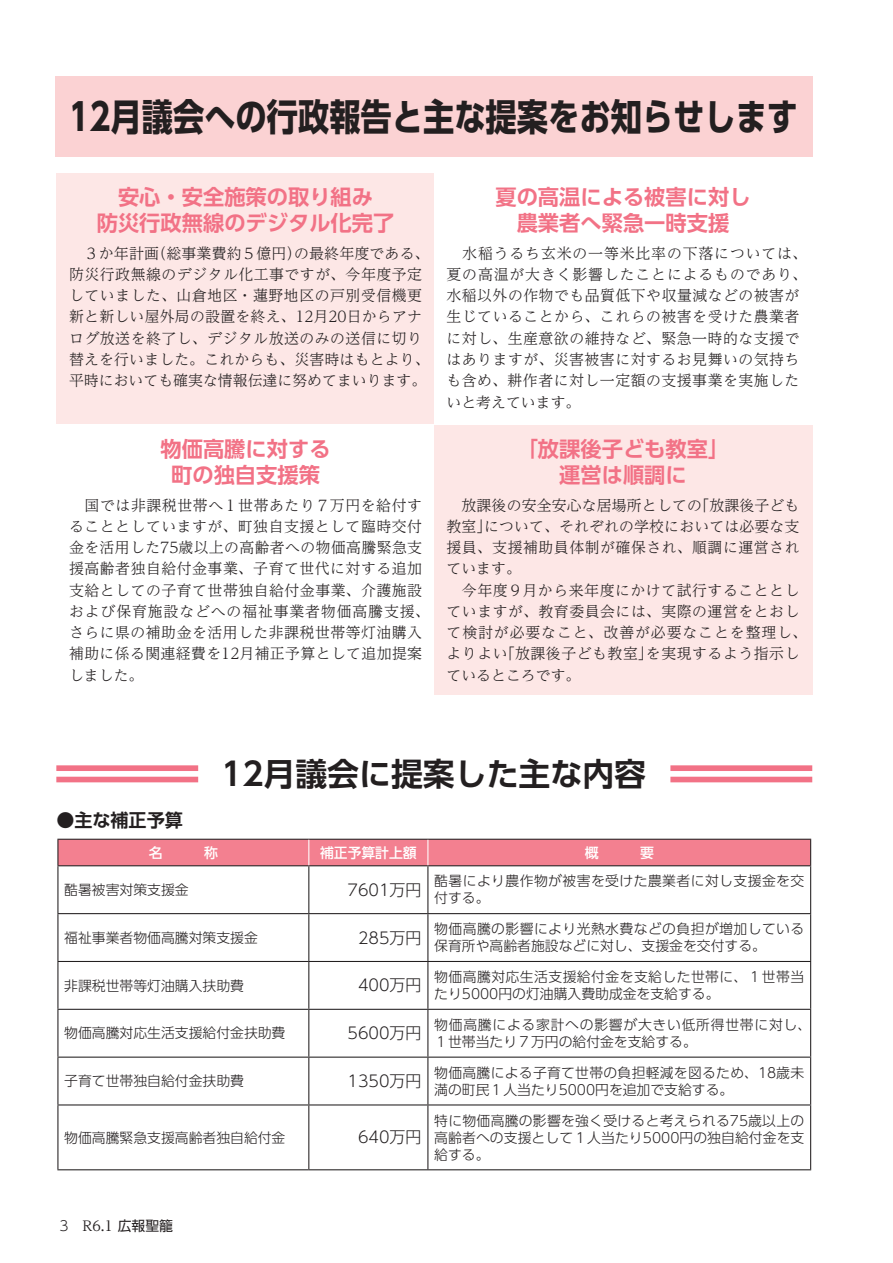
<style>
.page{position:relative;width:893px;height:1263px;background:#fff}
.page>*{position:absolute;margin:0;border:0;box-sizing:border-box;transform-origin:0 0}
.t1{font:37.2px "UD Shin Go Pr 6 N Bold 90 msp RKSJ H";color:#231f20;scale:.84 1}
.t2{font:31.95px "UD Shin Go Pr 6 N De Bold 90 msp RKSJ H";color:#231f20}
.t3{font:21.3px/26.5px "UD Shin Go Pr 6 N De Bold 90 msp RKSJ H";color:#f27286;text-align:center}
.t4{font:18px "UD Shin Go Pr 6 N De Bold 90 msp RKSJ H";color:#231f20}
.t5{font:15.9px "UD Shin Go Pr 6 N Light 90 msp RKSJ H";color:#231f20}
.t6{font:14.85px/21.3px "UD Reimin Pr 6 N Light 90 msp RKSJ H";letter-spacing:.035em;color:#231f20}
.t7{font:14.85px/21.3px "UD Reimin Pr 6 N Light 90 msp RKSJ H";letter-spacing:.015em;color:#231f20}
.t8{font:13.8px/17px "UD Shin Go Pr 6 N Light 90 msp RKSJ H";color:#231f20}
.t9{font:13.8px/17px "UD Shin Go Pr 6 N Light 90 msp RKSJ H";letter-spacing:.03em;color:#231f20}
.t10{font:13.8px/17px "UD Shin Go Pr 6 N Light 90 msp RKSJ H";letter-spacing:.055em;color:#231f20}
.t11{font:13.8px "UD Shin Go Pr 6 N Medium 90 msp RKSJ H";color:#fff}
.t12{font:13.8px "UD Reimin Pr 6 N Regular 90 msp RKSJ H";color:#231f20}
.s1{font-family:"UD Shin M Go Pr 6 N Light 90 msp RKSJ H"}
.s2{font-family:"UD Shin Go Pr 6 N Regular 90 msp RKSJ H"}
</style>
<div class="page">
<div style="left:55px;top:77px;width:757px;height:80px;background:#fbd2d3"></div>
<div style="left:56px;top:173px;width:379px;height:251px;background:#fde7e6"></div>
<div style="left:434px;top:173px;width:378px;height:251px;background:#fff"></div>
<div style="left:434px;top:425px;width:378px;height:270px;background:#fde7e6"></div>
<div style="left:56px;top:765px;width:142px;height:6px;background:#f27286"></div>
<div style="left:56px;top:777px;width:142px;height:5px;background:#f27286"></div>
<div style="left:670px;top:765px;width:142px;height:6px;background:#f27286"></div>
<div style="left:670px;top:777px;width:142px;height:5px;background:#f27286"></div>
<hr style="left:57px;top:866px;width:1px;height:47px;background:#231f20">
<hr style="left:308px;top:866px;width:1px;height:47px;background:#231f20">
<hr style="left:427px;top:866px;width:1px;height:47px;background:#231f20">
<hr style="left:810px;top:866px;width:1px;height:47px;background:#231f20">
<hr style="left:57px;top:913px;width:252px;height:1px;background:#231f20">
<hr style="left:57px;top:914px;width:1px;height:47px;background:#231f20">
<hr style="left:309px;top:913px;width:119px;height:1px;background:#231f20">
<hr style="left:308px;top:914px;width:1px;height:47px;background:#231f20">
<hr style="left:428px;top:913px;width:383px;height:1px;background:#231f20">
<hr style="left:427px;top:914px;width:1px;height:47px;background:#231f20">
<hr style="left:810px;top:914px;width:1px;height:47px;background:#231f20">
<hr style="left:57px;top:961px;width:252px;height:1px;background:#231f20">
<hr style="left:57px;top:962px;width:1px;height:47px;background:#231f20">
<hr style="left:309px;top:961px;width:119px;height:1px;background:#231f20">
<hr style="left:308px;top:962px;width:1px;height:47px;background:#231f20">
<hr style="left:428px;top:961px;width:383px;height:1px;background:#231f20">
<hr style="left:427px;top:962px;width:1px;height:47px;background:#231f20">
<hr style="left:810px;top:962px;width:1px;height:47px;background:#231f20">
<hr style="left:57px;top:1009px;width:252px;height:1px;background:#231f20">
<hr style="left:57px;top:1010px;width:1px;height:47px;background:#231f20">
<hr style="left:309px;top:1009px;width:119px;height:1px;background:#231f20">
<hr style="left:308px;top:1010px;width:1px;height:47px;background:#231f20">
<hr style="left:428px;top:1009px;width:383px;height:1px;background:#231f20">
<hr style="left:427px;top:1010px;width:1px;height:47px;background:#231f20">
<hr style="left:810px;top:1010px;width:1px;height:47px;background:#231f20">
<hr style="left:57px;top:1057px;width:252px;height:1px;background:#231f20">
<hr style="left:57px;top:1058px;width:1px;height:46px;background:#231f20">
<hr style="left:309px;top:1057px;width:119px;height:1px;background:#231f20">
<hr style="left:308px;top:1058px;width:1px;height:46px;background:#231f20">
<hr style="left:428px;top:1057px;width:383px;height:1px;background:#231f20">
<hr style="left:427px;top:1058px;width:1px;height:46px;background:#231f20">
<hr style="left:810px;top:1058px;width:1px;height:46px;background:#231f20">
<hr style="left:57px;top:1104px;width:252px;height:2px;background:#231f20">
<hr style="left:57px;top:1106px;width:1px;height:63px;background:#231f20">
<hr style="left:309px;top:1104px;width:119px;height:2px;background:#231f20">
<hr style="left:308px;top:1106px;width:1px;height:63px;background:#231f20">
<hr style="left:428px;top:1104px;width:383px;height:2px;background:#231f20">
<hr style="left:427px;top:1106px;width:1px;height:63px;background:#231f20">
<hr style="left:810px;top:1106px;width:1px;height:63px;background:#231f20">
<hr style="left:57px;top:1169px;width:252px;height:1px;background:#231f20">
<hr style="left:309px;top:1169px;width:502px;height:1px;background:#231f20">
<svg style="left:57px;top:839px;width:754px;height:27px"></svg>
<h1 class="t1" style="left:69px;top:103px;width:869px">12月議会への行政報告と主な提案をお知らせします</h1>
<h3 class="t3" style="left:97px;top:186px;width:299px">安心・安全施策の取り組み<br>防災行政無線のデジタル化完了</h3>
<p class="t7" style="left:69px;top:244px;width:362px">　３か年計画（総事業費約５億円）の最終年度である、防災行政無線のデジタル化工事ですが、今年度予定していました、山倉地区・蓮野地区の戸別受信機更新と新しい屋外局の設置を終え、12月20日からアナログ放送を終了し、デジタル放送のみの送信に切り替えを行いました。これからも、災害時はもとより、平時においても確実な情報伝達に努めてまいります。</p>
<h3 class="t3" style="left:161px;top:438px;width:172px">物価高騰に対する町の独自支援策</h3>
<p class="t6" style="left:69px;top:496px;width:362px">　国では非課税世帯へ１世帯あたり７万円を給付することとしていますが、町独自支援として臨時交付金を活用した75歳以上の高齢者への物価高騰緊急支援高齢者独自給付金事業、子育て世代に対する追加支給としての子育て世帯独自給付金事業、介護施設および保育施設などへの福祉事業者物価高騰支援、さらに県の補助金を活用した非課税世帯等灯油購入補助に係る関連経費を12月補正予算として追加提案しました。</p>
<h3 class="t3" style="left:495px;top:186px;width:257px">夏の高温による被害に対し農業者へ緊急一時支援</h3>
<p class="t6" style="left:446px;top:244px;width:362px">　水稲うるち玄米の一等米比率の下落については、夏の高温が大きく影響したことによるものであり、水稲以外の作物でも品質低下や収量減などの被害が生じていることから、これらの被害を受けた農業者に対し、生産意欲の維持など、緊急一時的な支援ではありますが、災害被害に対するお見舞いの気持ちも含め、耕作者に対し一定額の支援事業を実施したいと考えています。</p>
<h3 class="t3" style="left:517px;top:438px;width:214px">「放課後子ども教室」運営は順調に</h3>
<p class="t6" style="left:446px;top:496px;width:362px">　放課後の安全安心な居場所としての「放課後子ども教室」について、それぞれの学校においては必要な支援員、支援補助員体制が確保され、順調に運営されています。<br>　今年度９月から来年度にかけて試行することとしていますが、教育委員会には、実際の運営をとおして検討が必要なこと、改善が必要なことを整理し、よりよい「放課後子ども教室」を実現するよう指示しているところです。</p>
<p class="t4" style="left:56px;top:813px;width:128px">●主な補正予算</p>
<h2 class="t2" style="left:221px;top:762px;width:426px">12月議会に提案した主な内容</h2>
<p class="t11" style="left:320px;top:847px;width:98px">補正予算計上額</p>
<p class="t11" style="left:585px;top:847px;width:71px">概　　　要</p>
<p class="t8" style="left:64px;top:883px;width:126px">酷暑被害対策支援金</p>
<p class="t5" style="left:347px;top:884px;width:75px">7601万円</p>
<p class="t9" style="left:434px;top:875px;width:372px">酷暑により農作物が被害を受けた農業者に対し支援金を交付する。</p>
<p class="t8" style="left:64px;top:931px;width:195px">福祉事業者物価高騰対策支援金</p>
<p class="t5" style="left:358px;top:932px;width:65px">285万円</p>
<p class="t9" style="left:434px;top:923px;width:372px">物価高騰の影響により光熱水費などの負担が増加している保育所や高齢者施設などに対し、支援金を交付する。</p>
<p class="t8" style="left:64px;top:979px;width:181px">非課税世帯等灯油購入扶助費</p>
<p class="t5" style="left:358px;top:979px;width:65px">400万円</p>
<p class="t9" style="left:434px;top:970px;width:371px">物価高騰対応生活支援給付金を支給した世帯に、１世帯当たり5000円の灯油購入費助成金を支給する。</p>
<p class="t8" style="left:64px;top:1027px;width:223px">物価高騰対応生活支援給付金扶助費</p>
<p class="t5" style="left:347px;top:1027px;width:75px">5600万円</p>
<p class="t10" style="left:434px;top:1018px;width:378px">物価高騰による家計への影響が大きい低所得世帯に対し、<br>１世帯当たり７万円の給付金を支給する。</p>
<p class="t8" style="left:64px;top:1075px;width:181px">子育て世帯独自給付金扶助費</p>
<p class="t5" style="left:347px;top:1075px;width:75px">1350万円</p>
<p class="t8" style="left:434px;top:1066px;width:371px">物価高騰による子育て世帯の負担軽減を図るため、18歳未満の町民１人当たり5000円を追加で支給する。</p>
<p class="t8" style="left:64px;top:1131px;width:223px">物価高騰緊急支援高齢者独自給付金</p>
<p class="t5" style="left:358px;top:1132px;width:65px">640万円</p>
<p class="t8" style="left:434px;top:1114px;width:371px;text-align:justify">特に物価高騰の影響を強く受けると考えられる75歳以上の高齢者への支援として１人当たり5000円の独自給付金を支給する。</p>
<p class="t12" style="left:60px;top:1221px;width:115px"><span class="s1">3</span>　R6.1 <span class="s2">広報聖籠</span></p>
</div>
